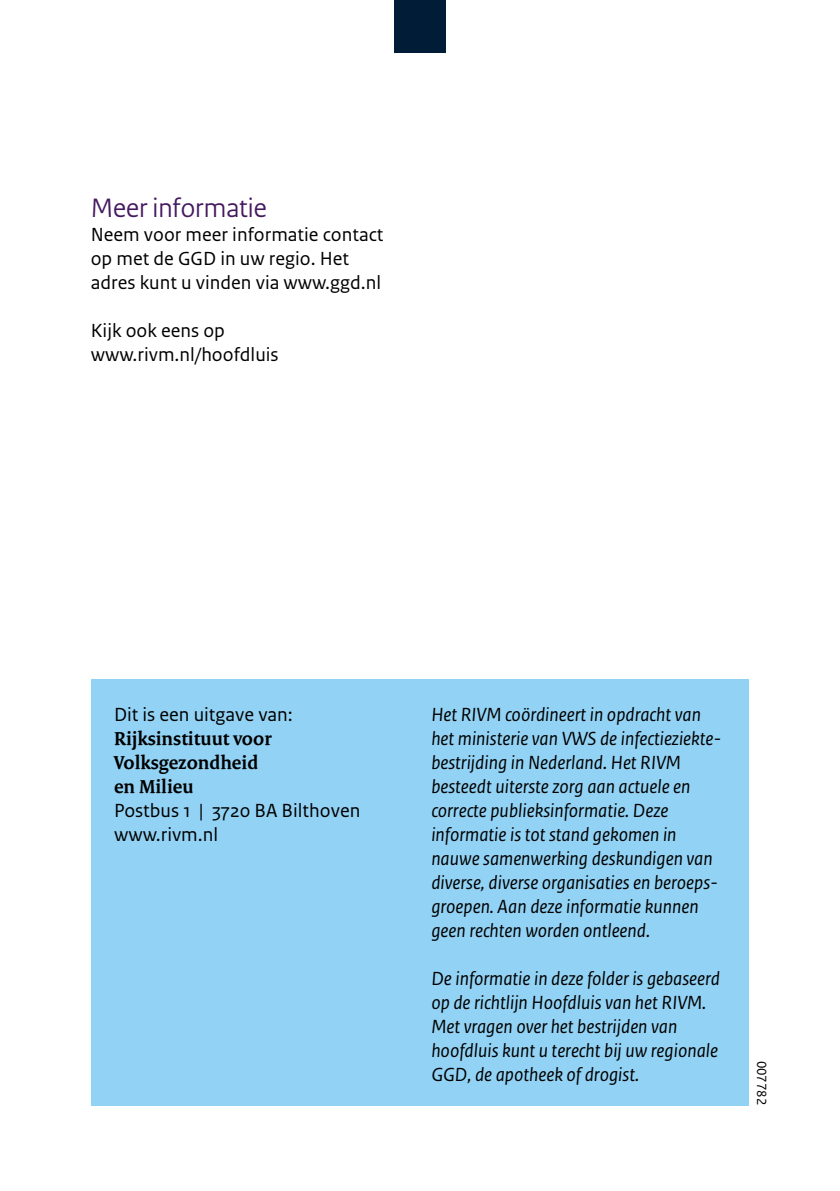
<style>
.page{position:relative;width:840px;height:1191px;background:#fff}
.page>*{position:absolute;margin:0;border:0;box-sizing:border-box;transform-origin:0 0}
._10_RIVM_Broodtekst{font:28px "Rijksoverheid Sans Heading";color:#44195e}
.t1{font:italic 20px/24px "Rijksoverheid Sans Text";color:#000}
._10_RIVM_Broodtekst-2{font:20px/24px "Rijksoverheid Sans Text";color:#000}
.t2{font:700 20px/24px "Rijksoverheid Serif";color:#000}
.t3{font:14px "Rijksoverheid Sans Text";color:#000}
</style>
<div class="page">
<div style="left:91px;top:679px;width:657px;height:426px;background:#92d2f4"></div>
<div style="left:394px;top:0;width:51px;height:52px;background:#001c37"></div>
<hr style="left:839px;top:597px;width:1px;height:594px;background:#92d2f4">
<p class="_10_RIVM_Broodtekst" style="left:91px;top:191px;width:177px">Meer informatie</p>
<p class="_10_RIVM_Broodtekst-2" style="left:91px;top:223px;width:294px">Neem voor meer informatie contact op met de GGD in uw regio. Het adres kunt u vinden via www.ggd.nl</p>
<p class="_10_RIVM_Broodtekst-2" style="left:91px;top:319px;width:135px">Kijk ook eens op</p>
<p class="_10_RIVM_Broodtekst-2" style="left:91px;top:343px;width:189px">www.rivm.nl/hoofdluis</p>
<p class="_10_RIVM_Broodtekst-2" style="left:114px;top:703px;width:180px">Dit is een uitgave van:</p>
<p class="t2" style="left:114px;top:726px;width:159px">Rijksinstituut voor<br>Volksgezondheid en Milieu</p>
<p class="_10_RIVM_Broodtekst-2" style="left:114px;top:799px;width:248px">Postbus 1 | 3720 BA Bilthoven www.rivm.nl</p>
<p class="t1" style="left:431px;top:703px;width:291px">Het RIVM coördineert in opdracht van het ministerie van VWS de infectieziekte&shy;bestrijding in Nederland. Het RIVM besteedt uiterste zorg aan actuele en correcte publieksinformatie. Deze informatie is tot stand gekomen in nauwe samenwerking deskundigen van diverse, diverse organisaties en beroeps&shy;groepen. Aan deze informatie kunnen geen rechten worden ontleend.</p>
<p class="t1" style="left:431px;top:967px;width:290px">De informatie in deze folder is gebaseerd op de richtlijn Hoofdluis van het RIVM.<br>Met vragen over het bestrijden van hoofdluis kunt u terecht bij uw regionale GGD, de apotheek of drogist.</p>
<p class="t3" style="left:769px;top:1060px;width:46px;rotate:90deg">007782</p>
</div>
